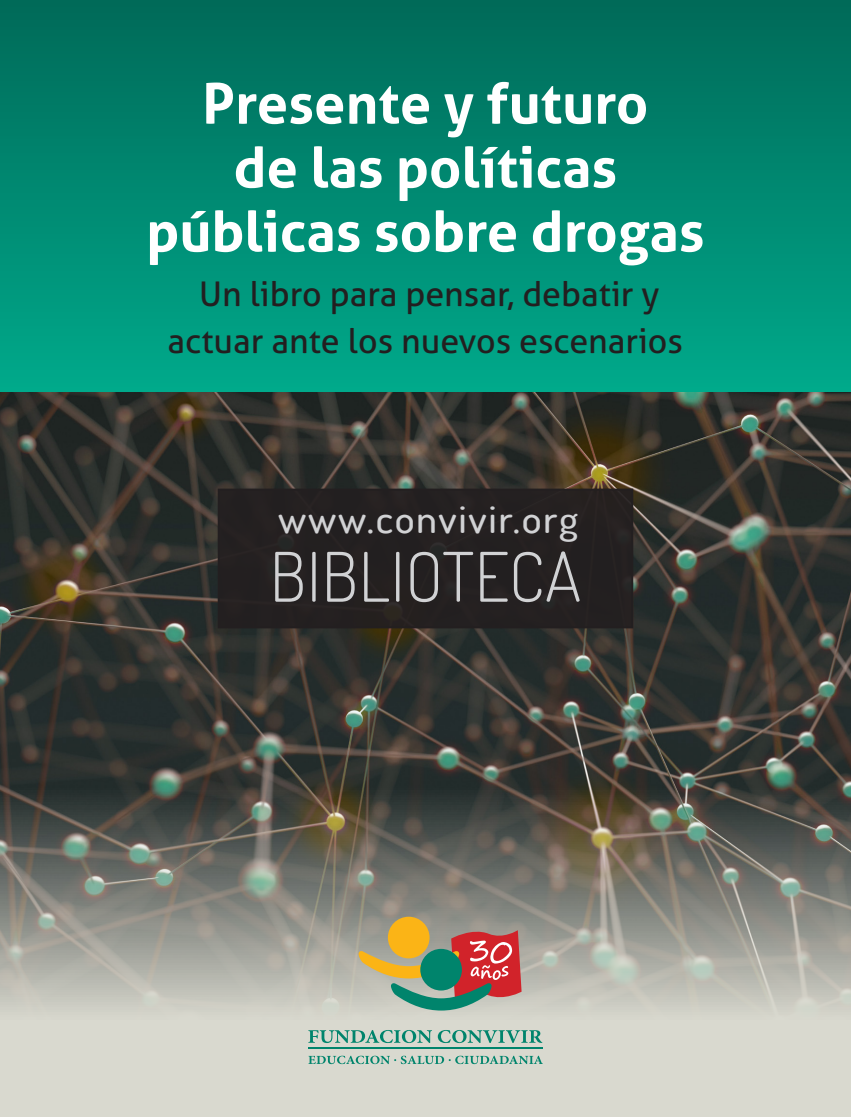
<style>
.page{position:relative;width:851px;height:1117px;background:#fff}
.page>*{position:absolute;margin:0;border:0;box-sizing:border-box;transform-origin:0 0}
.t1{font:300 68.2px "Dosis";letter-spacing:.01em;color:#d1d2d4}
.t2{font:700 56px/64px "Aller";color:#fff;text-align:center}
.t3{font:500 38px "Dosis";letter-spacing:.04em;color:#d1d2d4;scale:1.1 1}
.t4{font:34px/46.8px "Aller";color:#231f20;text-align:center}
</style>
<div class="page">
<div style="left:0;top:0;width:850px;height:1117px;background:#d9d9cf"></div>
<div style="left:0;top:0;width:850px;height:410px;background:linear-gradient(to bottom,#006a58,#00ac8d)"></div>
<img style="left:0;top:392px;width:850px;height:619px">
<div style="left:388px;top:917px;width:41px;height:41px;background:#fbb416;border-radius:50%"></div>
<svg style="left:308px;top:1030px;width:234px;height:13px"></svg>
<svg style="left:308px;top:1056px;width:234px;height:8px"></svg>
<hr style="left:308px;top:1048px;width:234px;height:1px;background:#00846c">
<svg style="left:358px;top:927px;width:163px;height:83px"></svg>
<div style="left:219px;top:490px;width:413px;height:137px;background:#231f20"></div>
<div style="left:218px;top:489px;width:415px;height:139px;border:2px solid #231f20"></div>
<h2 class="t2" style="left:146px;top:71px;width:559px">Presente y futuro<br>de las políticas públicas sobre drogas</h2>
<p class="t4" style="left:167px;top:270px;width:517px">Un libro para pensar, debatir y actuar ante los nuevos escenarios</p>
<p class="t3" style="left:278px;top:495px;width:274px">www.convivir.org</p>
<h1 class="t1" style="left:270px;top:532px;width:313px">BIBLIOTECA</h1>
</div>
